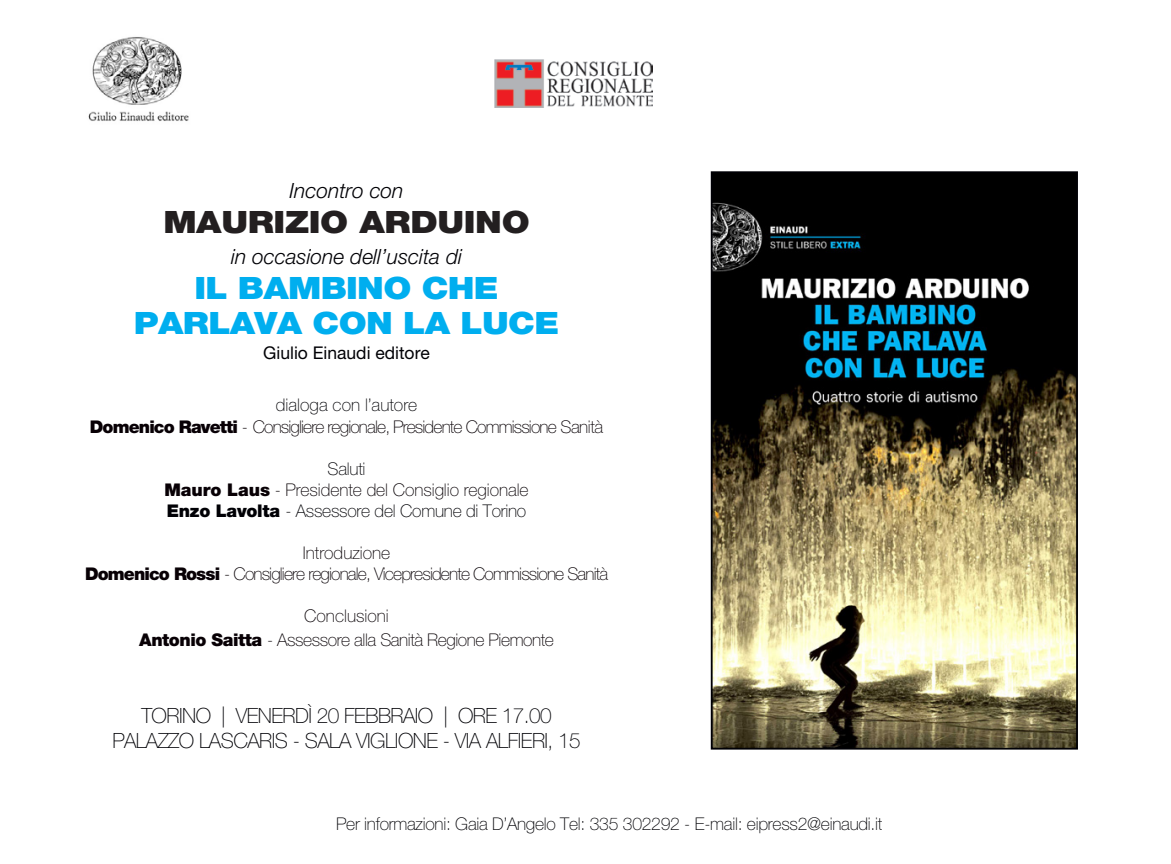
<style>
.page{position:relative;width:1171px;height:864px;background:#fff}
.page>*{position:absolute;margin:0;border:0;box-sizing:border-box;transform-origin:0 0}
.Normale{font:900 30.8px "Helvetica Neue";letter-spacing:-.02em;color:#00aeef;scale:1.15 1}
.Normale-2{font:900 30.8px "Helvetica Neue";letter-spacing:-.01em;color:#231f20;scale:1.15 1}
.Normale-3{font:100 21px "Helvetica Neue";letter-spacing:-.025em;color:#000005}
.Normale-4{font:italic 300 21px "Helvetica Neue";color:#000005}
.Normale-5{font:100 17.5px "Helvetica Neue";letter-spacing:-.015em;color:#000005}
.Normale-6{font:100 17.5px "Helvetica Neue";letter-spacing:-.05em;color:#080005}
.Normale-7{font:100 17.5px "Helvetica Neue";letter-spacing:-.025em;color:#080005}
.Normale-8{font:100 17.5px "Helvetica Neue";letter-spacing:-.005em;color:#080005}
.Normale-9{font:100 17.5px "Helvetica Neue";color:#080005}
.Normale-10{font:17.5px "Helvetica Neue";color:#000005}
.s1{font-weight:900}
</style>
<div class="page">
<img style="left:714px;top:174px;width:361px;height:572px">
<div style="left:711px;top:171px;width:367px;height:578px;border:2px solid #000005"></div>
<img style="left:495px;top:59px;width:158px;height:49px">
<img style="left:88px;top:37px;width:101px;height:84px">
<p class="Normale-4" style="left:290px;top:178px;width:115px">Incontro con</p>
<p class="Normale-2" style="left:163px;top:203px;width:320px">MAURIZIO ARDUINO</p>
<p class="Normale-4" style="left:231px;top:244px;width:232px">in occasione dell’uscita di</p>
<p class="Normale" style="left:194px;top:270px;width:266px">IL BAMBINO CHE</p>
<p class="Normale" style="left:134px;top:305px;width:371px">PARLAVA CON LA LUCE</p>
<p class="Normale-10" style="left:263px;top:342px;width:168px">Giulio Einaudi editore</p>
<p class="Normale-5" style="left:276px;top:395px;width:143px">dialoga con l’autore</p>
<p class="Normale-6" style="left:90px;top:416px;width:515px"><span class="s1">Domenico Ravetti</span> - Consigliere regionale, Presidente Commissione Sanità</p>
<p class="Normale-5" style="left:328px;top:458px;width:39px">Saluti</p>
<p class="Normale-8" style="left:164px;top:479px;width:366px"><span class="s1">Mauro Laus</span> - Presidente del Consiglio regionale</p>
<p class="Normale-5" style="left:167px;top:500px;width:361px"><span class="s1">Enzo Lavolta</span> - Assessore del Comune di Torino</p>
<p class="Normale-9" style="left:303px;top:542px;width:89px">Introduzione</p>
<p class="Normale-6" style="left:85px;top:563px;width:525px"><span class="s1">Domenico Rossi</span> - Consigliere regionale, Vicepresidente Commissione Sanità</p>
<p class="Normale-9" style="left:304px;top:605px;width:86px">Conclusioni</p>
<p class="Normale-7" style="left:139px;top:629px;width:416px"><span class="s1">Antonio Saitta</span> - Assessore alla Sanità Regione Piemonte</p>
<p class="Normale-3" style="left:141px;top:703px;width:412px">TORINO | VENERDÌ 20 FEBBRAIO | ORE 17.00</p>
<p class="Normale-3" style="left:112px;top:728px;width:470px">PALAZZO LASCARIS - SALA VIGLIONE - VIA ALFIERI, 15</p>
<p class="Normale-5" style="left:336px;top:813px;width:548px">Per informazioni: Gaia D’Angelo Tel: 335 302292 - E-mail: eipress2@einaudi.it</p>
</div>
